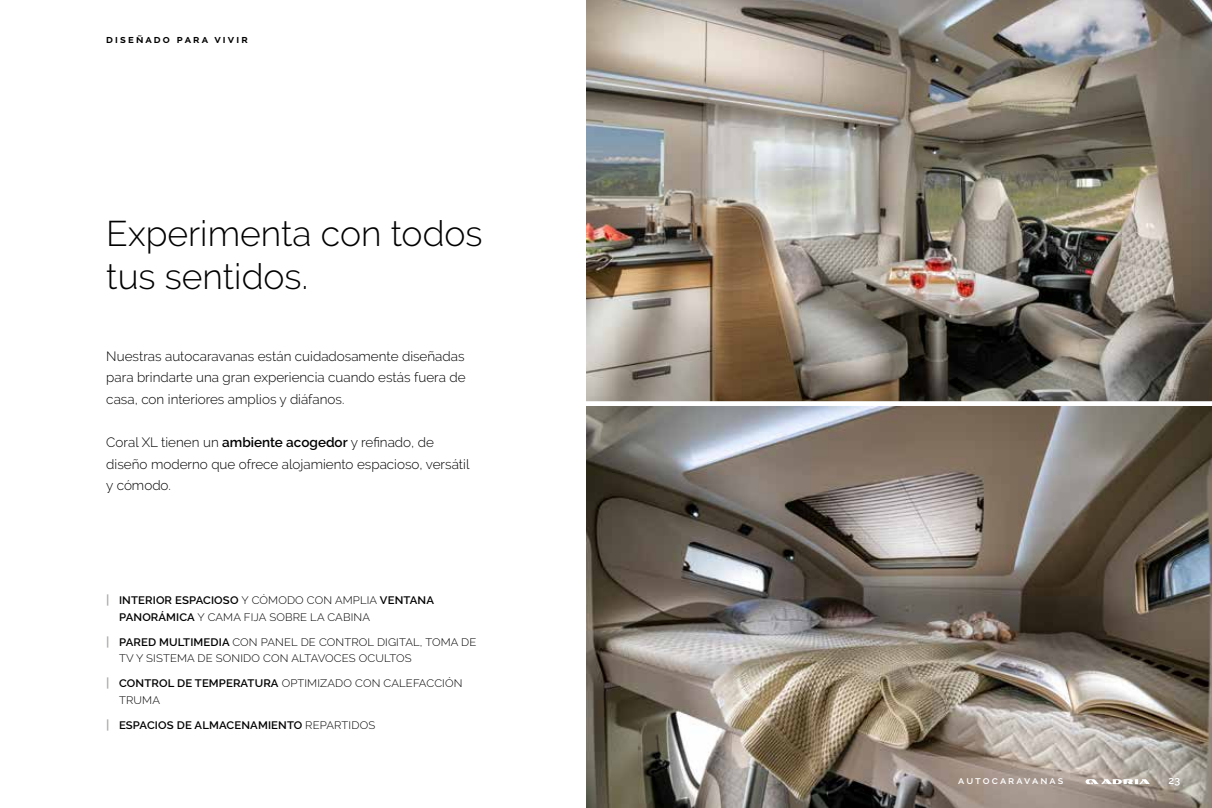
<style>
.page{position:relative;width:1212px;height:808px;background:#fff}
.page>*{position:absolute;margin:0;border:0;box-sizing:border-box;transform-origin:0 0}
.t1{font:300 35.55px/42.6px "Raleway";color:#000}
.t2{font:300 13.5px/21.6px "Raleway";color:#000;text-align:justify}
.t3{font:300 10.8px/16.5px "Raleway";letter-spacing:.01em;color:#000;scale:1.04 1}
.t4{font:600 10.8px "Raleway";letter-spacing:.01em;color:#000;scale:1.04 1}
.t5{font:700 10.8px "Raleway";letter-spacing:.2em;color:#000}
.t6{font:600 10.5px "Raleway";letter-spacing:.19em;color:#fff}
.s1{font-size:8.4px}
.s2{font-weight:600}
.s3{font-weight:600;font-size:12.45px;color:#a8a8a7}
.s4{font-size:12.45px;color:#a8a8a7}
.s5{font-weight:300}
</style>
<div class="page">
<img style="left:587px;top:0;width:625px;height:401px">
<img style="left:587px;top:406px;width:625px;height:402px">
<svg style="left:1085px;top:779px;width:65px;height:5px"></svg>
<p class="t5" style="left:106px;top:33px;width:143px">dise<span class="s1">Ñ</span>ado para vivir</p>
<h1 class="t1" style="left:106px;top:212px;width:378px">Experimenta con todos tus sentidos.</h1>
<p class="t2" style="left:106px;top:345px;width:361px">Nuestras autocaravanas están cuidadosamente diseñadas para brindarte una gran experiencia cuando estás fuera de casa, con interiores amplios y diáfanos.</p>
<p class="t2" style="left:106px;top:431px;width:365px;text-align:left">Coral XL tienen un <span class="s2">ambiente acogedor</span> y refinado, de diseño moderno que ofrece alojamiento espacioso, versátil y cómodo.</p>
<p class="t3" style="left:119px;top:592px;width:304px;text-indent:-13px"><span class="s3">|</span> <span class="s2">INTERIOR ESPACIOSO</span> Y CÓMODO CON AMPLIA <span class="s2">VENTANA<br>PANORÁMICA</span> Y CAMA FIJA SOBRE LA CABINA</p>
<p class="t3" style="left:119px;top:634px;width:345px;text-indent:-13px"><span class="s3">|</span> <span class="s2">PARED MULTIMEDIA</span> CON PANEL DE CONTROL DIGITAL, TOMA DE<br>TV Y SISTEMA DE SONIDO CON ALTAVOCES OCULTOS</p>
<p class="t3" style="left:119px;top:675px;width:332px;text-indent:-13px"><span class="s3">|</span> <span class="s2">CONTROL DE TEMPERATURA</span> OPTIMIZADO CON CALEFACCIÓN<br>TRUMA</p>
<p class="t4" style="left:106px;top:719px;width:260px"><span class="s4">|</span> ESPACIOS DE ALMACENAMIENTO <span class="s5">REPARTIDOS</span></p>
<p class="t6" style="left:958px;top:774px;width:106px">autocaravanas</p>
<p class="t6" style="left:1168px;top:774px;width:13px">23</p>
</div>
